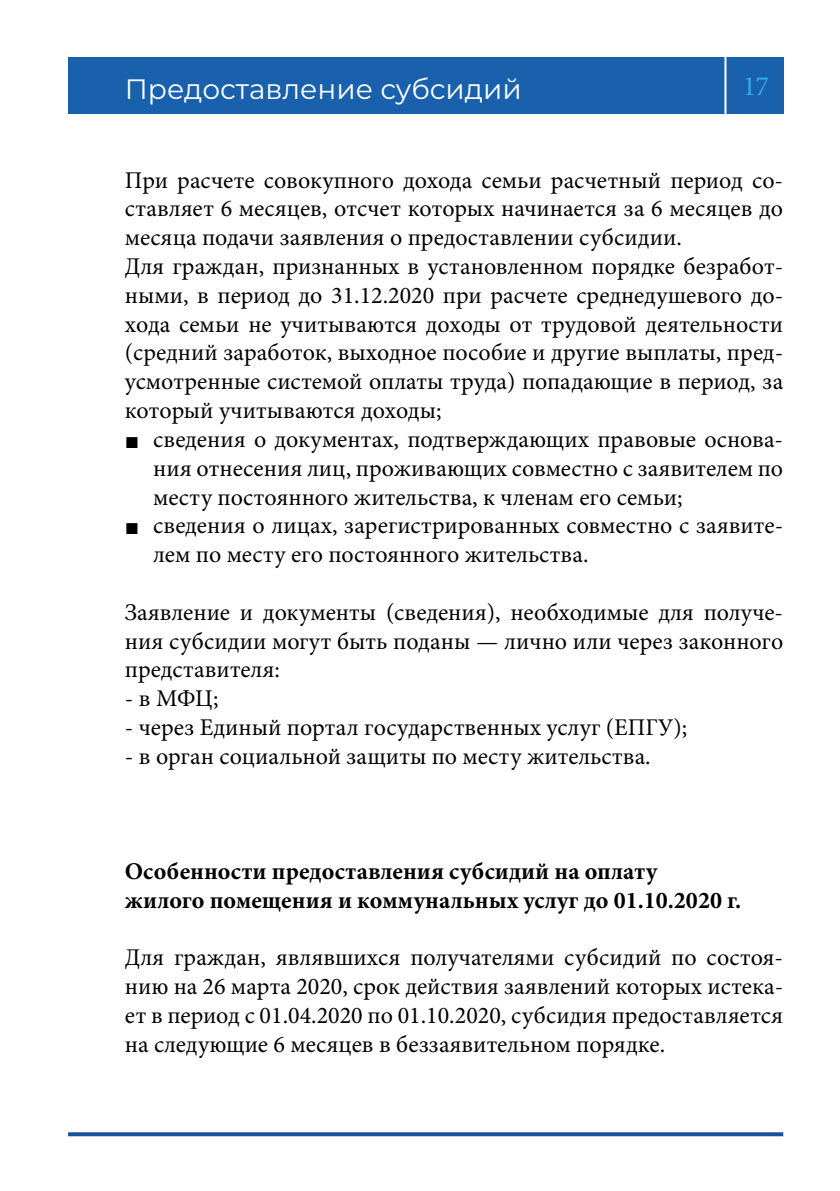
<style>
.page{position:relative;width:840px;height:1191px;background:#fff}
.page>*{position:absolute;margin:0;border:0;box-sizing:border-box;transform-origin:0 0}
.t1{font:28px "Montserrat";color:#fff}
.t2{font:28px "Minion Pro";color:#31ade4}
.t3{font:24px/28.8px "Minion Pro";color:#000}
.t4{font:700 24px/28.8px "Minion Pro";color:#000}
.t5{font:24px "Times New Roman";color:#000}
</style>
<div class="page">
<div style="left:68px;top:57px;width:714px;height:56px;background:#1961ac"></div>
<hr style="left:724px;top:46px;width:2px;height:80px;background:#fff">
<svg style="left:68px;top:1132px;width:714px;height:4px;background:#295da6"></svg>
<p class="t1" style="left:125px;top:69px;width:398px">Предоставление субсидий</p>
<p class="t2" style="left:742px;top:68px;width:28px">17</p>
<p class="t3" style="left:125px;top:166px;width:659px">При расчете совокупного дохода семьи расчетный период со&shy;ставляет 6 месяцев, отсчет которых начинается за 6 месяцев до месяца подачи заявления о предоставлении субсидии.<br>Для граждан, признанных в установленном порядке безработ&shy;ными, в период до 31.12.2020 при расчете среднедушевого до&shy;хода семьи не учитываются доходы от трудовой деятельности (средний заработок, выходное пособие и другие выплаты, пред&shy;усмотренные системой оплаты труда) попадающие в период, за который учитываются доходы;</p>
<p class="t3" style="left:153px;top:425px;width:631px">сведения о документах, подтверждающих правовые основа&shy;ния отнесения лиц, проживающих совместно с заявителем по месту постоянного жительства, к членам его семьи;<br>сведения о лицах, зарегистрированных совместно с заявите&shy;лем по месту его постоянного жительства.</p>
<p class="t3" style="left:125px;top:598px;width:659px;text-align:justify">Заявление и документы (сведения), необходимые для получе&shy;ния субсидии могут быть поданы — лично или через законного представителя:</p>
<p class="t3" style="left:125px;top:684px;width:95px">- в МФЦ;</p>
<p class="t3" style="left:125px;top:713px;width:563px">- через Единый портал государственных услуг (ЕПГУ);</p>
<p class="t3" style="left:125px;top:742px;width:527px">- в орган социальной защиты по месту жительства.</p>
<p class="t5" style="left:125px;top:423px;width:16px">■</p>
<p class="t5" style="left:125px;top:509px;width:16px">■</p>
<p class="t4" style="left:125px;top:856px;width:617px">Особенности предоставления субсидий на оплату жилого помещения и коммунальных услуг до 01.10.2020 г.</p>
<p class="t3" style="left:125px;top:943px;width:659px;text-align:justify">Для граждан, являвшихся получателями субсидий по состоя&shy;нию на 26 марта 2020, срок действия заявлений которых истека&shy;ет в период с 01.04.2020 по 01.10.2020, субсидия предоставляется на следующие 6 месяцев в беззаявительном порядке.</p>
</div>
